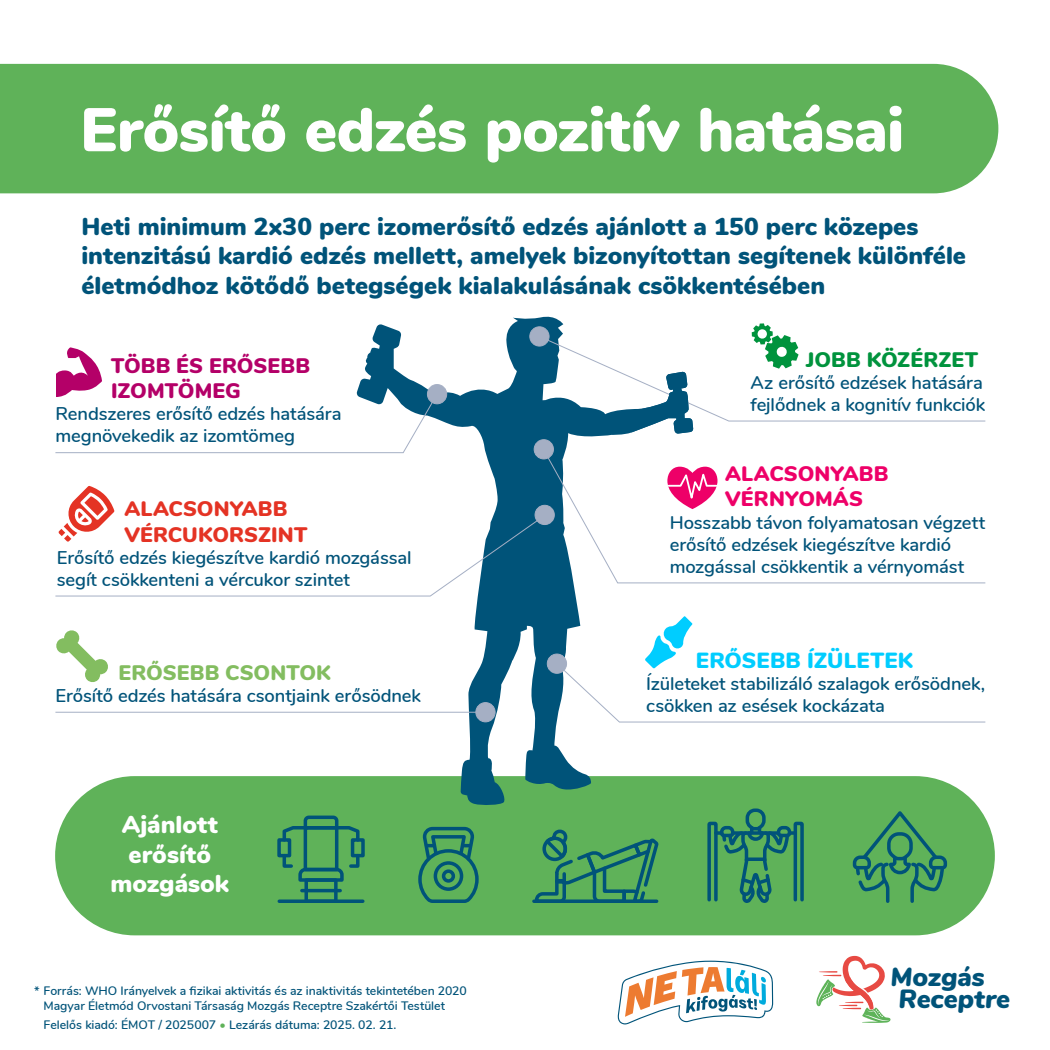
<style>
.page{position:relative;width:1050px;height:1050px;background:#fff}
.page>*{position:absolute;margin:0;border:0;box-sizing:border-box;transform-origin:0 0}
.t1{font:900 61.25px "Nunito";letter-spacing:-.01em;color:#fff}
.t2{font:italic 900 26.25px/22.3px "Nunito";letter-spacing:-.005em;color:#005379}
.t3{font:900 24.5px/29.4px "Nunito";color:#005379}
.t4{font:900 24.5px/29.4px "Nunito";color:#fff;text-align:center}
.t5{font:900 21.88px "Nunito";letter-spacing:.01em;color:#00cdff}
.t6{font:900 21px/25.2px "Nunito";letter-spacing:.005em;color:#e43324}
.t7{font:900 21px/25.2px "Nunito";letter-spacing:.005em;color:#b40068}
.t8{font:900 21px/25.2px "Nunito";letter-spacing:.005em;color:#ee0068}
.t9{font:900 21px "Nunito";letter-spacing:.005em;color:#83bd60}
.t10{font:900 21px "Nunito";letter-spacing:.005em;color:#00933d}
.t11{font:600 18.38px/22.1px "Nunito";letter-spacing:-.005em;color:#005379}
.t12{font:600 12.25px/14.7px "Nunito";letter-spacing:-.005em;color:#005379}
.s1{color:#5fb259}
</style>
<div class="page">
<div style="left:55px;top:776px;width:940px;height:159px;background:#5fb259;border-radius:80px"></div>
<div style="left:304px;top:826px;width:34px;height:45px;border:4px solid #005379"></div>
<div style="left:351px;top:838px;width:14px;height:19px;border:4px solid #005379"></div>
<svg style="left:282px;top:815px;width:79px;height:28px"></svg>
<div style="left:277px;top:838px;width:14px;height:19px;border:4px solid #005379"></div>
<svg style="left:281px;top:852px;width:80px;height:30px"></svg>
<div style="left:304px;top:878px;width:34px;height:25px;border:4px solid #005379"></div>
<hr style="left:302px;top:889px;width:38px;height:3px;background:#005379">
<hr style="left:279px;top:900px;width:84px;height:3px;background:#005379">
<svg style="left:418px;top:826px;width:61px;height:77px"></svg>
<svg style="left:852px;top:811px;width:95px;height:92px"></svg>
<svg style="left:356px;top:316px;width:337px;height:489px"></svg>
<svg style="left:533px;top:808px;width:273px;height:217px"></svg>
<svg style="left:816px;top:956px;width:75px;height:67px"></svg>
<div style="left:0;top:64px;width:998px;height:129px;background:#5fb259"></div>
<svg style="left:56px;top:630px;width:52px;height:52px"></svg>
<div style="left:427px;top:385px;width:20px;height:19px;background:#a5afc4;border-radius:50%"></div>
<div style="left:427px;top:384px;width:20px;height:20px;border:1px solid #a5afc4;border-radius:50%"></div>
<hr style="left:55px;top:712px;width:438px;height:1px;background:#a5afc4">
<div style="left:476px;top:703px;width:19px;height:19px;background:#a5afc4;border-radius:50%"></div>
<div style="left:475px;top:702px;width:21px;height:20px;border:1px solid #a5afc4;border-radius:50%"></div>
<svg style="left:556px;top:616px;width:430px;height:107px"></svg>
<div style="left:547px;top:654px;width:20px;height:19px;background:#a5afc4;border-radius:50%"></div>
<div style="left:547px;top:654px;width:20px;height:20px;border:1px solid #a5afc4;border-radius:50%"></div>
<div style="left:530px;top:327px;width:19px;height:19px;background:#a5afc4;border-radius:50%"></div>
<div style="left:529px;top:326px;width:21px;height:20px;border:1px solid #a5afc4;border-radius:50%"></div>
<svg style="left:542px;top:447px;width:444px;height:137px"></svg>
<div style="left:534px;top:440px;width:19px;height:19px;background:#a5afc4;border-radius:50%"></div>
<div style="left:534px;top:439px;width:20px;height:20px;border:1px solid #a5afc4;border-radius:50%"></div>
<svg style="left:55px;top:347px;width:383px;height:107px"></svg>
<div style="left:535px;top:505px;width:19px;height:20px;background:#a5afc4;border-radius:50%"></div>
<div style="left:535px;top:505px;width:20px;height:20px;border:1px solid #a5afc4;border-radius:50%"></div>
<svg style="left:667px;top:467px;width:51px;height:42px"></svg>
<svg style="left:55px;top:486px;width:489px;height:111px"></svg>
<svg style="left:538px;top:323px;width:448px;height:111px"></svg>
<h1 class="t1" style="left:80px;top:85px;width:826px">Erősítő edzés pozitív hatásai</h1>
<h3 class="t3" style="left:81px;top:210px;width:886px">Heti minimum 2x30 perc izomerősítő edzés ajánlott a 150 perc közepes intenzitású kardió edzés mellett, amelyek bizonyítottan segítenek különféle életmódhoz kötődő betegségek kialakulásának csökkentésében</h3>
<p class="t7" style="left:111px;top:352px;width:200px">TÖBB ÉS ERŐSEBB<br>IZOMTÖMEG</p>
<p class="t11" style="left:55px;top:402px;width:288px">Rendszeres erősítő edzés hatására megnövekedik az izomtömeg</p>
<p class="t6" style="left:124px;top:495px;width:184px">ALACSONYABB<br>VÉRCUKORSZINT</p>
<p class="t11" style="left:57px;top:545px;width:356px">Erősítő edzés kiegészítve kardió mozgással segít csökkenteni a vércukor szintet</p>
<p class="t9" style="left:118px;top:657px;width:214px">ERŐSEBB CSONTOK</p>
<p class="t11" style="left:55px;top:683px;width:367px">Erősítő edzés hatására csontjaink erősödnek</p>
<h3 class="t4" style="left:110px;top:809px;width:120px">Ajánlott erősítő mozgások</h3>
<p class="t12" style="left:44px;top:983px;width:425px;text-indent:-9px">* Forrás: WHO Irányelvek a fizikai aktivitás és az inaktivitás tekintetében 2020<br>Magyar Életmód Orvostani Társaság Mozgás Receptre Szakértői Testület</p>
<p class="t12" style="left:44px;top:1017px;width:354px">Felelős kiadó: ÉMOT / 2025007 <span class="s1">•</span> Lezárás dátuma: 2025. 02. 21.</p>
<p class="t10" style="left:806px;top:344px;width:174px">JOBB KÖZÉRZET</p>
<p class="t11" style="left:751px;top:370px;width:236px">Az erősítő edzések hatására fejlődnek a kognitív funkciók</p>
<p class="t8" style="left:725px;top:460px;width:165px">ALACSONYABB<br>VÉRNYOMÁS</p>
<p class="t11" style="left:670px;top:510px;width:317px">Hosszabb távon folyamatosan végzett erősítő edzések kiegészítve kardió mozgással csökkentik a vérnyomást</p>
<p class="t5" style="left:696px;top:644px;width:219px">ERŐSEBB ÍZÜLETEK</p>
<p class="t11" style="left:646px;top:671px;width:341px">Ízületeket stabilizáló szalagok erősödnek, csökken az esések kockázata</p>
<h2 class="t2" style="left:898px;top:964px;width:113px;text-indent:-8px">Mozgás<br>Receptre</h2>
</div>
